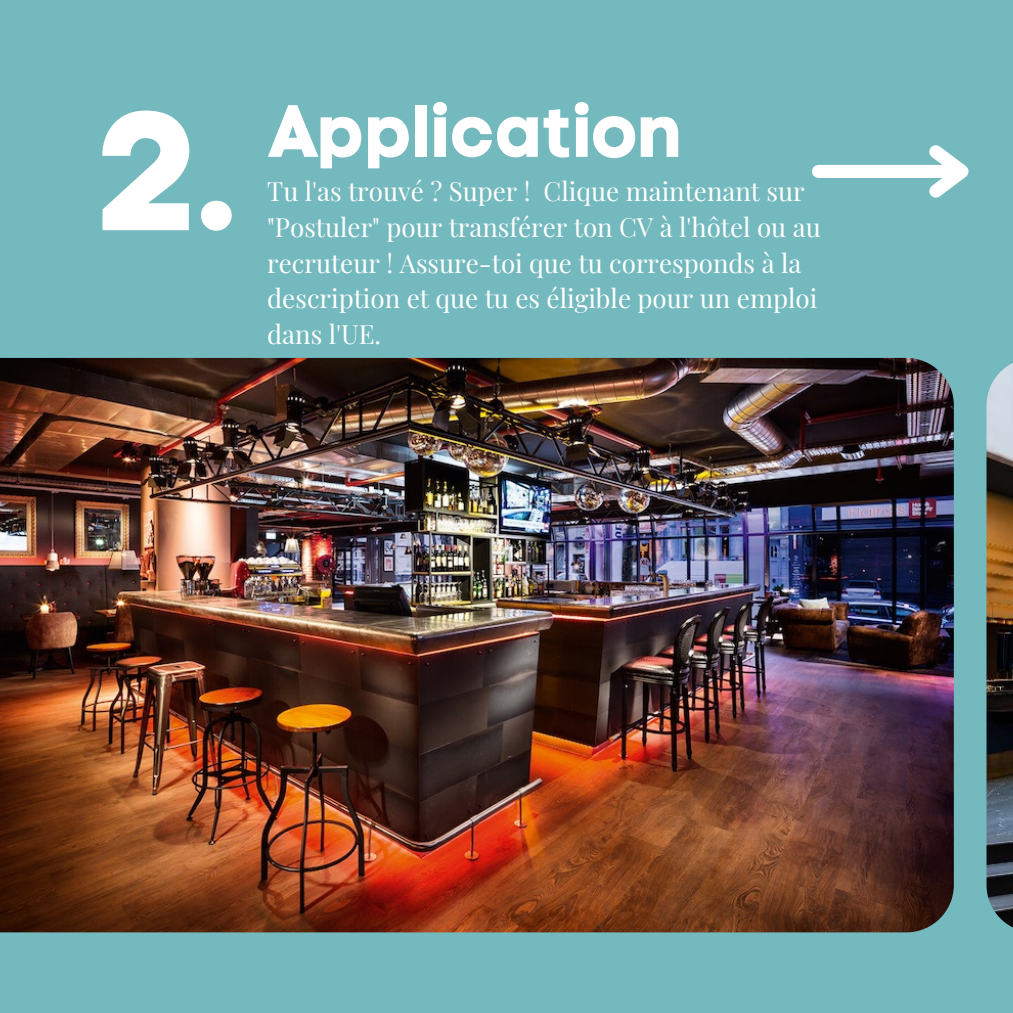
<style>
.page{position:relative;width:1013px;height:1013px;background:#fff}
.page>*{position:absolute;margin:0;border:0;box-sizing:border-box;transform-origin:0 0}
.t1{font:168.25px "Code Pro Bold LC";color:#fff}
.t2{font:73px "Code Pro Bold LC";color:#fff}
.t3{font:25.88px/35.6px "Playfair Display";color:#fff}
</style>
<div class="page">
<div style="left:0;top:0;width:1012px;height:1012px;background:#73b9be"></div>
<img style="left:0;top:358px;width:953px;height:574px">
<img style="left:986px;top:363px;width:26px;height:564px">
<div style="left:818px;top:165px;width:140px;height:13px;background:#fff"></div>
<svg style="left:917px;top:145px;width:52px;height:53px"></svg>
<h1 class="t1" style="left:101px;top:70px;width:142px">2.</h1>
<h2 class="t2" style="left:267px;top:87px;width:417px">Application</h2>
<p class="t3" style="left:267px;top:173px;width:555px">Tu l'as trouvé ? Super ! Clique maintenant sur "Postuler" pour transférer ton CV à l'hôtel ou au recruteur ! Assure-toi que tu corresponds à la description et que tu es éligible pour un emploi dans l'UE.</p>
</div>
